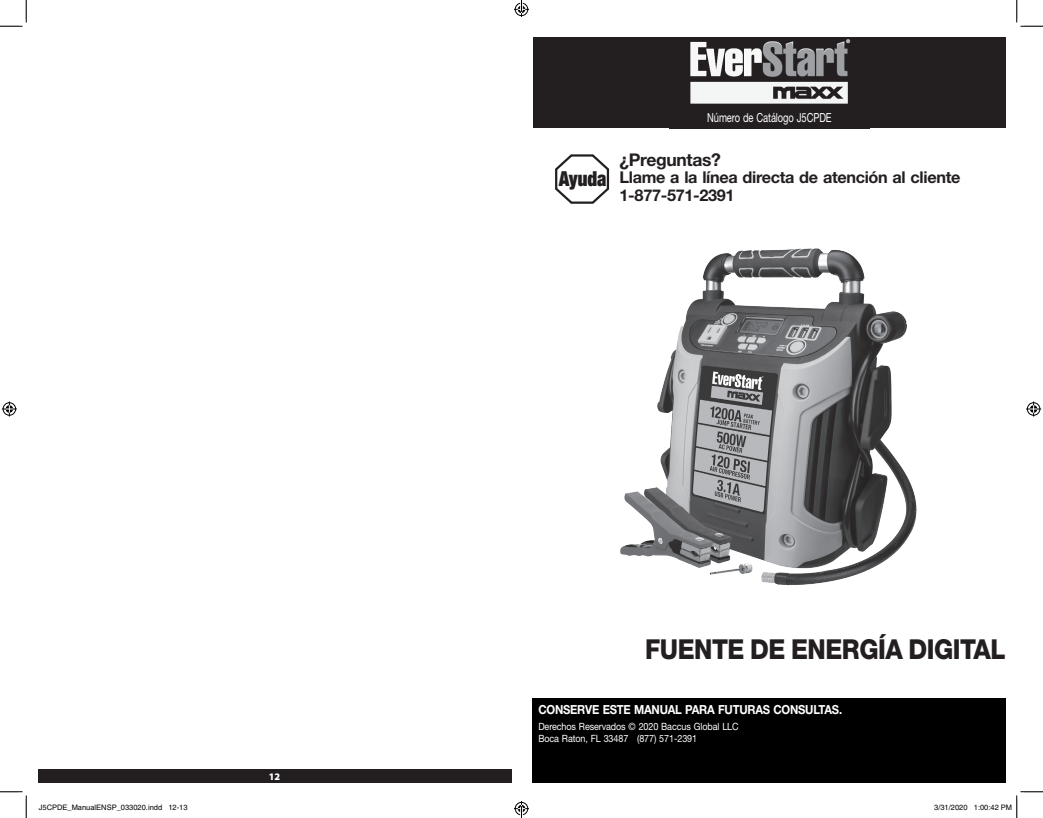
<style>
.page{position:relative;width:1043px;height:818px;background:#fff}
.page>*{position:absolute;margin:0;border:0;box-sizing:border-box;transform-origin:0 0}
.t1{font:800 27.5px "Helvetica Neue LT Std";letter-spacing:-.02em;color:#231f20;scale:.9 1}
.t2{font:900 condensed 20.75px "Helvetica Neue LT Std";color:#231f20;scale:.9 1}
.Specs{font:700 17.5px "Helvetica Neue LT Std";letter-spacing:-.02em;color:#231f20}
.Specs-2{font:700 16.25px "Helvetica Neue LT Std";letter-spacing:-.02em;color:#231f20}
.t3{font:700 12.5px "Helvetica Neue LT Std";letter-spacing:-.02em;color:#fff;scale:.9 1}
.t4{font:12.5px "Helvetica Neue LT Std";letter-spacing:-.01em;color:#fff;scale:.75 1}
.t5{font:10px "Helvetica Neue LT Std";letter-spacing:-.01em;color:#fff;scale:.9 1}
.t6{font:900 10px "Myriad Pro";color:#fff}
.t7{font:7.5px "Helvetica";color:#000}
</style>
<div class="page">
<div style="left:38px;top:769px;width:473px;height:14px;background:#231f20"></div>
<div style="left:533px;top:38px;width:472px;height:90px;background:#231f20"></div>
<img style="left:690px;top:39px;width:161px;height:65px">
<svg style="left:555px;top:154px;width:55px;height:50px"></svg>
<div style="left:532px;top:699px;width:474px;height:84px;background:#000"></div>
<img style="left:620px;top:248px;width:297px;height:338px">
<svg style="left:0;top:0;width:27px;height:27px"></svg>
<svg style="left:0;top:791px;width:27px;height:27px"></svg>
<svg style="left:1016px;top:0;width:26px;height:27px"></svg>
<svg style="left:2px;top:401px;width:15px;height:15px"></svg>
<svg style="left:1026px;top:401px;width:15px;height:15px"></svg>
<svg style="left:1016px;top:791px;width:26px;height:27px"></svg>
<svg style="left:514px;top:0;width:15px;height:17px"></svg>
<svg style="left:514px;top:801px;width:15px;height:17px"></svg>
<p class="t2" style="left:559px;top:165px;width:55px">Ayuda</p>
<p class="t4" style="left:707px;top:110px;width:167px">Número de Catálogo J5CPDE</p>
<p class="Specs" style="left:619px;top:149px;width:103px">¿Preguntas?</p>
<p class="Specs-2" style="left:619px;top:167px;width:342px">Llame a la línea directa de atención al cliente</p>
<p class="Specs-2" style="left:619px;top:185px;width:117px">1-877-571-2391</p>
<p class="t1" style="left:645px;top:633px;width:402px">FUENTE DE ENERGÍA DIGITAL</p>
<p class="t6" style="left:269px;top:769px;width:13px">12</p>
<p class="t3" style="left:538px;top:701px;width:339px">CONSERVE ESTE MANUAL PARA FUTURAS CONSULTAS.</p>
<p class="t5" style="left:538px;top:720px;width:224px">Derechos Reservados © 2020 Baccus Global LLC</p>
<p class="t5" style="left:538px;top:732px;width:178px">Boca Raton, FL 33487 (877) 571-2391</p>
<p class="t7" style="left:39px;top:803px;width:150px">J5CPDE_ManualENSP_033020.indd 12-13</p>
<p class="t7" style="left:934px;top:803px;width:79px">3/31/2020 1:00:42 PM</p>
</div>
